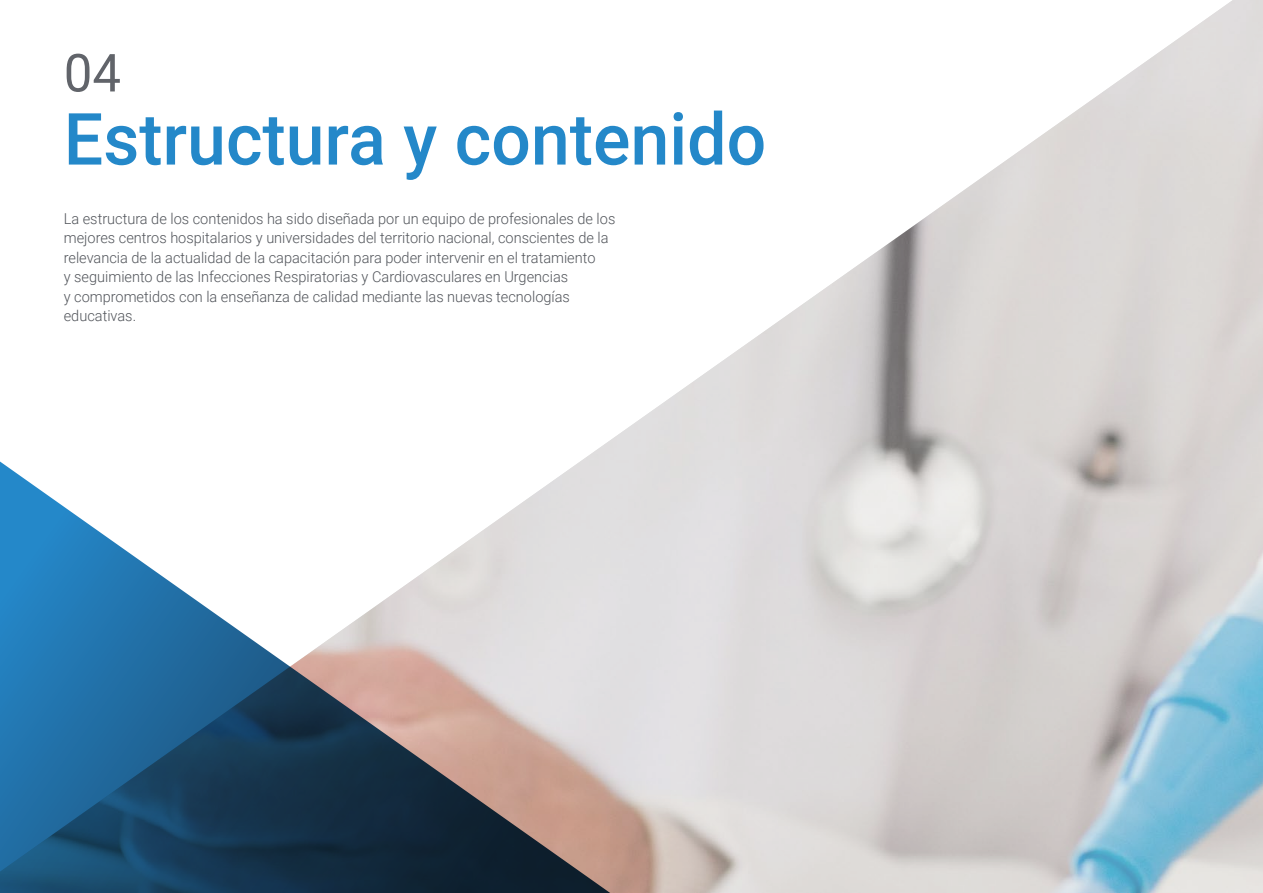
<style>
.page{position:relative;width:1263px;height:893px;background:#fff}
.page>*{position:absolute;margin:0;border:0;box-sizing:border-box;transform-origin:0 0}
.t1{font:500 72px "Roboto";color:#2488c9}
.t2{font:52.5px "Roboto";color:#61646a}
.t3{font:300 15px/19.5px "Roboto";color:#52555b}
</style>
<div class="page">
<img style="left:602px;top:0;width:661px;height:893px">
<svg style="left:0;top:446px;width:640px;height:447px"></svg>
<h2 class="t2" style="left:64px;top:36px;width:59px">04</h2>
<h1 class="t1" style="left:64px;top:89px;width:704px">Estructura y contenido</h1>
<p class="t3" style="left:64px;top:208px;width:553px">La estructura de los contenidos ha sido diseñada por un equipo de profesionales de los mejores centros hospitalarios y universidades del territorio nacional, conscientes de la relevancia de la actualidad de la capacitación para poder intervenir en el tratamiento<br>y seguimiento de las Infecciones Respiratorias y Cardiovasculares en Urgencias<br>y comprometidos con la enseñanza de calidad mediante las nuevas tecnologías educativas.</p>
</div>
